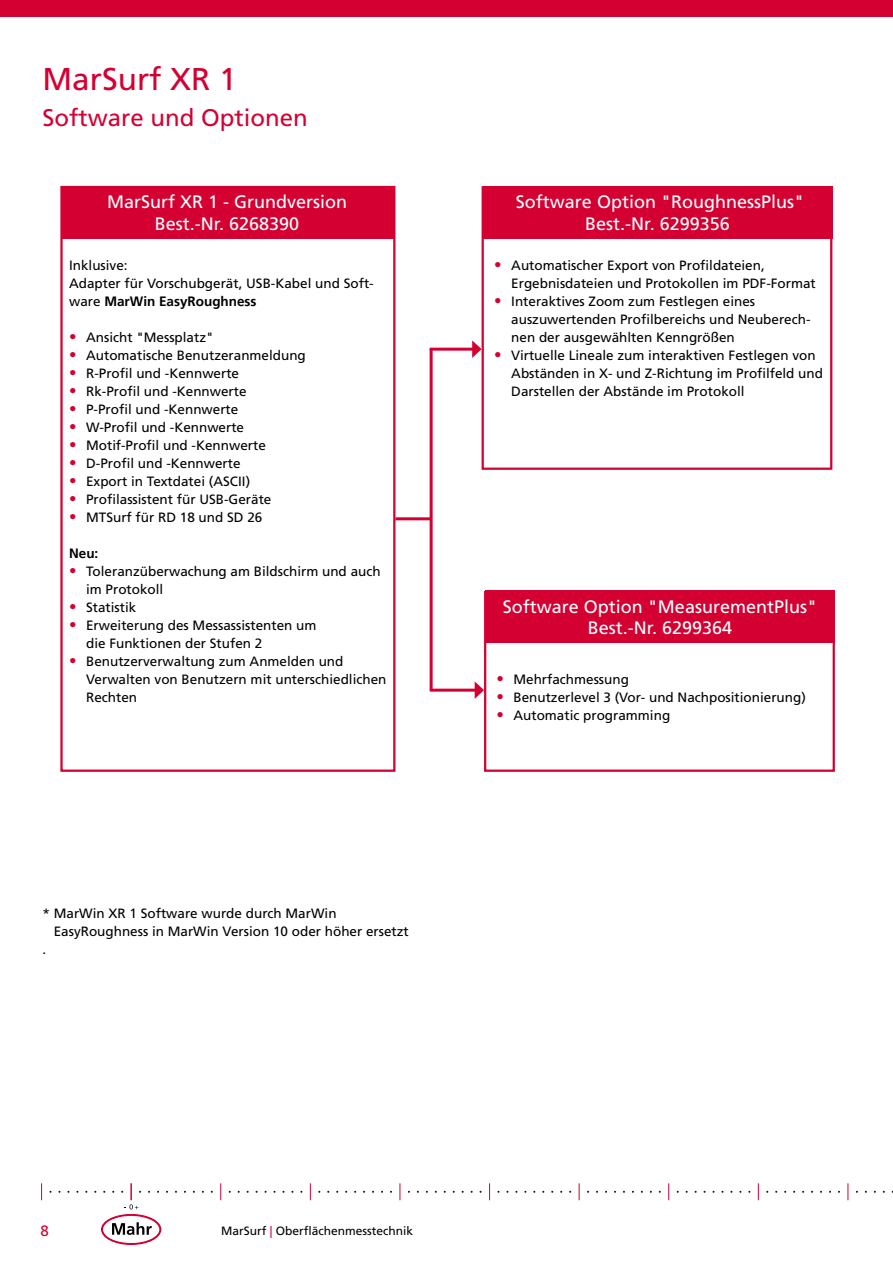
<style>
.page{position:relative;width:893px;height:1263px;background:#fff}
.page>*{position:absolute;margin:0;border:0;box-sizing:border-box;transform-origin:0 0}
.Headline_1{font:31.5px "Frutiger LT Pro";color:#d40032}
.Headline_1-2{font:24px "Frutiger LT Pro";color:#d40032}
.Tabellenkopfzeile{font:18px/21.6px "Frutiger LT Pro";color:#fff;text-align:center}
.t1{font:15px "Frutiger LT Pro";color:#d40032}
.Fliesstext{font:13.5px/18px "Frutiger LT Pro";color:#000}
.Fliesstext-2{font:700 13.5px "Frutiger LT Pro";color:#000}
.t2{font:12px "Frutiger LT Pro";color:#000}
.s1{font-weight:700}
.s2{font-weight:300;font-size:15px;color:#d40032}
.s3{color:#d40032}
</style>
<div class="page">
<div style="left:60px;top:186px;width:335px;height:586px;border:2px solid #d40032"></div>
<div style="left:482px;top:186px;width:350px;height:284px;border:2px solid #d40032"></div>
<div style="left:484px;top:591px;width:351px;height:181px;border:2px solid #d40032"></div>
<div style="left:61px;top:186px;width:332px;height:52px;background:#d40032"></div>
<div style="left:483px;top:186px;width:349px;height:52px;background:#d40032"></div>
<div style="left:485px;top:591px;width:350px;height:52px;background:#d40032"></div>
<hr style="left:430px;top:348px;width:45px;height:3px;background:#d40032">
<svg style="left:472px;top:340px;width:10px;height:18px"></svg>
<hr style="left:430px;top:689px;width:47px;height:3px;background:#d40032">
<svg style="left:475px;top:682px;width:9px;height:17px"></svg>
<hr style="left:430px;top:349px;width:3px;height:341px;background:#d40032">
<hr style="left:395px;top:517px;width:36px;height:3px;background:#d40032">
<div style="left:0;top:0;width:893px;height:17px;background:#d40032"></div>
<svg style="left:41px;top:1183px;width:1px;height:17px"></svg>
<svg style="left:94px;top:1183px;width:74px;height:61px"></svg>
<svg style="left:220px;top:1183px;width:1px;height:17px"></svg>
<svg style="left:310px;top:1183px;width:1px;height:17px"></svg>
<svg style="left:400px;top:1183px;width:1px;height:17px"></svg>
<svg style="left:489px;top:1183px;width:1px;height:17px"></svg>
<svg style="left:579px;top:1183px;width:1px;height:17px"></svg>
<svg style="left:668px;top:1183px;width:1px;height:17px"></svg>
<svg style="left:758px;top:1183px;width:1px;height:17px"></svg>
<svg style="left:847px;top:1183px;width:1px;height:17px"></svg>
<p class="Headline_1" style="left:43px;top:61px;width:196px">MarSurf XR 1</p>
<p class="Headline_1-2" style="left:43px;top:104px;width:267px">Software und Optionen</p>
<p class="Tabellenkopfzeile" style="left:107px;top:191px;width:242px">MarSurf XR 1 - Grundversion<br>Best.-Nr. 6268390</p>
<p class="Tabellenkopfzeile" style="left:516px;top:191px;width:290px">Software Option "RoughnessPlus"<br>Best.-Nr. 6299356</p>
<p class="Fliesstext" style="left:69px;top:256px;width:60px">Inklusive:</p>
<p class="Fliesstext" style="left:69px;top:274px;width:306px">Adapter für Vorschubgerät, USB-Kabel und Soft&shy;ware <span class="s1">MarWin EasyRoughness</span></p>
<p class="Fliesstext" style="left:69px;top:328px;width:146px"><span class="s2">•</span> Ansicht "Messplatz"</p>
<p class="Fliesstext" style="left:69px;top:346px;width:238px"><span class="s2">•</span> Automatische Benutzeranmeldung</p>
<p class="Fliesstext" style="left:69px;top:364px;width:172px"><span class="s2">•</span> R-Profil und -Kennwerte</p>
<p class="Fliesstext" style="left:69px;top:382px;width:179px"><span class="s2">•</span> Rk-Profil und -Kennwerte</p>
<p class="Fliesstext" style="left:69px;top:400px;width:171px"><span class="s2">•</span> P-Profil und -Kennwerte</p>
<p class="Fliesstext" style="left:69px;top:418px;width:177px"><span class="s2">•</span> W-Profil und -Kennwerte</p>
<p class="Fliesstext" style="left:69px;top:436px;width:198px"><span class="s2">•</span> Motif-Profil und -Kennwerte</p>
<p class="Fliesstext" style="left:69px;top:454px;width:173px"><span class="s2">•</span> D-Profil und -Kennwerte</p>
<p class="Fliesstext" style="left:69px;top:472px;width:183px"><span class="s2">•</span> Export in Textdatei (ASCII)</p>
<p class="Fliesstext" style="left:69px;top:490px;width:204px"><span class="s2">•</span> Profilassistent für USB-Geräte</p>
<p class="Fliesstext" style="left:69px;top:508px;width:195px"><span class="s2">•</span> MTSurf für RD 18 und SD 26</p>
<p class="Fliesstext-2" style="left:69px;top:545px;width:31px">Neu:</p>
<p class="Fliesstext" style="left:86px;top:562px;width:296px;text-indent:-17px"><span class="s2">•</span> Toleranzüberwachung am Bildschirm und auch im Protokoll</p>
<p class="Fliesstext" style="left:69px;top:598px;width:69px"><span class="s2">•</span> Statistik</p>
<p class="Fliesstext" style="left:86px;top:616px;width:232px;text-indent:-17px"><span class="s2">•</span> Erweiterung des Messassistenten um die Funktionen der Stufen 2</p>
<p class="Fliesstext" style="left:86px;top:652px;width:302px;text-indent:-17px"><span class="s2">•</span> Benutzerverwaltung zum Anmelden und<br>Verwalten von Benutzern mit unterschiedlichen<br>Rechten</p>
<p class="Fliesstext" style="left:54px;top:904px;width:357px;text-indent:-11px">* MarWin XR 1 Software wurde durch MarWin<br>EasyRoughness in MarWin Version 10 oder höher ersetzt</p>
<p class="Fliesstext" style="left:43px;top:940px;width:5px">.</p>
<p class="Fliesstext" style="left:511px;top:256px;width:306px;text-indent:-17px"><span class="s2">•</span> Automatischer Export von Profildateien,<br>Ergebnisdateien und Protokollen im PDF-Format</p>
<p class="Fliesstext" style="left:511px;top:292px;width:301px;text-indent:-17px"><span class="s2">•</span> Interaktives Zoom zum Festlegen eines auszuwertenden Profilbereichs und Neuberech&shy;nen der ausgewählten Kenngrößen</p>
<p class="Fliesstext" style="left:511px;top:346px;width:313px;text-indent:-17px"><span class="s2">•</span> Virtuelle Lineale zum interaktiven Festlegen von<br>Abständen in X- und Z-Richtung im Profilfeld und<br>Darstellen der Abstände im Protokoll</p>
<p class="Tabellenkopfzeile" style="left:503px;top:596px;width:316px">Software Option "MeasurementPlus"<br>Best.-Nr. 6299364</p>
<p class="Fliesstext" style="left:496px;top:670px;width:134px"><span class="s2">•</span> Mehrfachmessung</p>
<p class="Fliesstext" style="left:496px;top:688px;width:311px"><span class="s2">•</span> Benutzerlevel 3 (Vor- und Nachpositionierung)</p>
<p class="Fliesstext" style="left:496px;top:706px;width:175px"><span class="s2">•</span> Automatic programming</p>
<p class="t1" style="left:40px;top:1222px;width:10px">8</p>
<p class="t2" style="left:221px;top:1224px;width:194px">MarSurf <span class="s3">|</span> Oberflächenmesstechnik</p>
</div>
